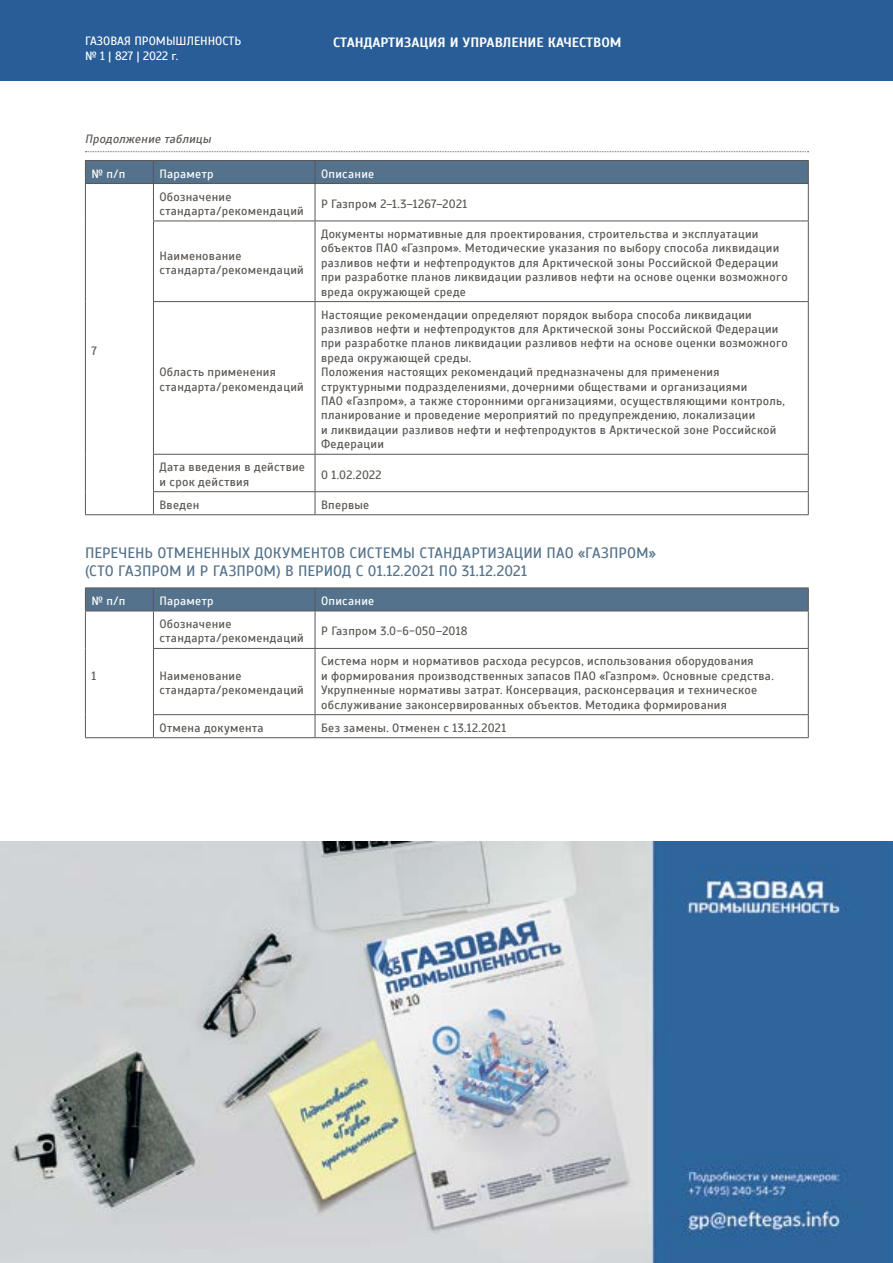
<style>
.page{position:relative;width:893px;height:1263px;background:#fff}
.page>*{position:absolute;margin:0;border:0;box-sizing:border-box;transform-origin:0 0}
.t1{font:15px/18px "Scada";letter-spacing:.005em;color:#54728b}
.t2{font:700 13.5px "Scada";color:#fff}
.t3{font:12px/14.4px "Scada";letter-spacing:.025em;color:#5b5753}
.t4{font:12px/14.4px "Scada";letter-spacing:.015em;color:#fff}
.t5{font:italic 12px "Scada";letter-spacing:.015em;color:#5b5753}
</style>
<div class="page">
<div style="left:0;top:0;width:893px;height:81px;background:#295d97"></div>
<hr style="left:85px;top:184px;width:1px;height:37px;background:#5b5753">
<hr style="left:85px;top:221px;width:1px;height:81px;background:#5b5753">
<hr style="left:85px;top:302px;width:1px;height:152px;background:#5b5753">
<hr style="left:85px;top:454px;width:1px;height:38px;background:#5b5753">
<svg style="left:85px;top:492px;width:1px;height:22px"></svg>
<hr style="left:153px;top:184px;width:1px;height:37px;background:#5b5753">
<hr style="left:315px;top:184px;width:1px;height:37px;background:#5b5753">
<hr style="left:808px;top:184px;width:1px;height:37px;background:#5b5753">
<hr style="left:153px;top:221px;width:162px;height:1px;background:#5b5753">
<hr style="left:153px;top:221px;width:1px;height:80px;background:#5b5753">
<hr style="left:315px;top:221px;width:494px;height:1px;background:#5b5753">
<hr style="left:315px;top:221px;width:1px;height:80px;background:#5b5753">
<hr style="left:808px;top:221px;width:1px;height:80px;background:#5b5753">
<hr style="left:153px;top:301px;width:162px;height:1px;background:#5b5753">
<hr style="left:153px;top:302px;width:1px;height:152px;background:#5b5753">
<hr style="left:315px;top:301px;width:494px;height:1px;background:#5b5753">
<hr style="left:315px;top:302px;width:1px;height:152px;background:#5b5753">
<hr style="left:808px;top:302px;width:1px;height:152px;background:#5b5753">
<hr style="left:85px;top:514px;width:68px;height:1px;background:#5b5753">
<hr style="left:153px;top:454px;width:162px;height:1px;background:#5b5753">
<hr style="left:153px;top:455px;width:1px;height:36px;background:#5b5753">
<hr style="left:153px;top:491px;width:162px;height:1px;background:#5b5753">
<svg style="left:153px;top:492px;width:1px;height:22px"></svg>
<hr style="left:153px;top:514px;width:162px;height:1px;background:#5b5753">
<hr style="left:315px;top:454px;width:494px;height:1px;background:#5b5753">
<hr style="left:315px;top:455px;width:1px;height:36px;background:#5b5753">
<hr style="left:808px;top:455px;width:1px;height:36px;background:#5b5753">
<hr style="left:315px;top:491px;width:494px;height:1px;background:#5b5753">
<svg style="left:315px;top:492px;width:1px;height:22px"></svg>
<svg style="left:808px;top:492px;width:1px;height:22px"></svg>
<hr style="left:315px;top:514px;width:494px;height:1px;background:#5b5753">
<hr style="left:85px;top:611px;width:1px;height:37px;background:#5b5753">
<hr style="left:85px;top:648px;width:1px;height:67px;background:#5b5753">
<svg style="left:85px;top:715px;width:1px;height:22px"></svg>
<hr style="left:153px;top:611px;width:1px;height:37px;background:#5b5753">
<hr style="left:315px;top:611px;width:1px;height:37px;background:#5b5753">
<hr style="left:808px;top:611px;width:1px;height:37px;background:#5b5753">
<hr style="left:153px;top:648px;width:162px;height:1px;background:#5b5753">
<hr style="left:153px;top:649px;width:1px;height:65px;background:#5b5753">
<hr style="left:315px;top:648px;width:494px;height:1px;background:#5b5753">
<hr style="left:315px;top:649px;width:1px;height:65px;background:#5b5753">
<hr style="left:808px;top:649px;width:1px;height:65px;background:#5b5753">
<hr style="left:85px;top:737px;width:68px;height:1px;background:#5b5753">
<hr style="left:153px;top:714px;width:162px;height:1px;background:#5b5753">
<svg style="left:153px;top:715px;width:1px;height:22px"></svg>
<hr style="left:153px;top:737px;width:162px;height:1px;background:#5b5753">
<hr style="left:315px;top:714px;width:494px;height:1px;background:#5b5753">
<svg style="left:315px;top:715px;width:1px;height:22px"></svg>
<svg style="left:808px;top:715px;width:1px;height:22px"></svg>
<hr style="left:315px;top:737px;width:494px;height:1px;background:#5b5753">
<hr style="left:85px;top:587px;width:68px;height:1px;background:#5b5753">
<hr style="left:85px;top:611px;width:68px;height:1px;background:#5b5753">
<hr style="left:153px;top:587px;width:162px;height:1px;background:#5b5753">
<hr style="left:153px;top:611px;width:162px;height:1px;background:#5b5753">
<hr style="left:315px;top:587px;width:494px;height:1px;background:#5b5753">
<svg style="left:85px;top:588px;width:724px;height:23px;background:#547088"></svg>
<hr style="left:315px;top:611px;width:494px;height:1px;background:#5b5753">
<svg style="left:85px;top:151px;width:723px;height:1px"></svg>
<svg style="left:85px;top:160px;width:724px;height:24px;background:#546f85"></svg>
<img style="left:0;top:841px;width:893px;height:422px">
<p class="t4" style="left:85px;top:34px;width:158px">ГАЗОВАЯ ПРОМЫШЛЕННОСТЬ № 1 | 827 | 2022 г.</p>
<p class="t2" style="left:333px;top:34px;width:290px">СТАНДАРТИЗАЦИЯ И УПРАВЛЕНИЕ КАЧЕСТВОМ</p>
<p class="t5" style="left:85px;top:132px;width:128px">Продолжение таблицы</p>
<p class="t4" style="left:91px;top:166px;width:36px">№ п/п</p>
<p class="t4" style="left:159px;top:166px;width:56px">Параметр</p>
<p class="t4" style="left:321px;top:166px;width:55px">Описание</p>
<p class="t3" style="left:91px;top:343px;width:7px">7</p>
<p class="t3" style="left:159px;top:189px;width:146px">Обозначение стандарта/рекомендаций</p>
<p class="t3" style="left:321px;top:197px;width:148px">Р Газпром 2–1.3–1267–2021</p>
<p class="t3" style="left:159px;top:248px;width:146px">Наименование стандарта/рекомендаций</p>
<p class="t3" style="left:321px;top:227px;width:468px">Документы нормативные для проектирования, строительства и эксплуатации объектов ПАО «Газпром». Методические указания по выбору способа ликвидации разливов нефти и нефтепродуктов для Арктической зоны Российской Федерации при разработке планов ликвидации разливов нефти на основе оценки возможного вреда окружающей среде</p>
<p class="t3" style="left:159px;top:365px;width:146px">Область применения стандарта/рекомендаций</p>
<p class="t3" style="left:321px;top:307px;width:468px">Настоящие рекомендации определяют порядок выбора способа ликвидации разливов нефти и нефтепродуктов для Арктической зоны Российской Федерации при разработке планов ликвидации разливов нефти на основе оценки возможного вреда окружающей среды.<br>Положения настоящих рекомендаций предназначены для применения структурными подразделениями, дочерними обществами и организациями<br>ПАО «Газпром», а также сторонними организациями, осуществляющими контроль, планирование и проведение мероприятий по предупреждению, локализации<br>и ликвидации разливов нефти и нефтепродуктов в Арктической зоне Российской Федерации</p>
<p class="t3" style="left:159px;top:460px;width:147px">Дата введения в действие и срок действия</p>
<p class="t3" style="left:321px;top:467px;width:62px">0 1.02.2022</p>
<p class="t3" style="left:159px;top:498px;width:41px">Введен</p>
<p class="t3" style="left:321px;top:498px;width:50px">Впервые</p>
<p class="t1" style="left:85px;top:544px;width:573px">ПЕРЕЧЕНЬ ОТМЕНЕННЫХ ДОКУМЕНТОВ СИСТЕМЫ СТАНДАРТИЗАЦИИ ПАО «ГАЗПРОМ» (СТО ГАЗПРОМ И Р ГАЗПРОМ) В ПЕРИОД С 01.12.2021 ПО 31.12.2021</p>
<p class="t4" style="left:91px;top:594px;width:36px">№ п/п</p>
<p class="t4" style="left:159px;top:594px;width:56px">Параметр</p>
<p class="t4" style="left:321px;top:594px;width:55px">Описание</p>
<p class="t3" style="left:91px;top:669px;width:6px">1</p>
<p class="t3" style="left:159px;top:617px;width:146px">Обозначение стандарта/рекомендаций</p>
<p class="t3" style="left:321px;top:624px;width:148px">Р Газпром 3.0‑6‑050–2018</p>
<p class="t3" style="left:159px;top:669px;width:146px">Наименование стандарта/рекомендаций</p>
<p class="t3" style="left:321px;top:654px;width:454px">Система норм и нормативов расхода ресурсов, использования оборудования<br>и формирования производственных запасов ПАО «Газпром». Основные средства.<br>Укрупненные нормативы затрат. Консервация, расконсервация и техническое обслуживание законсервированных объектов. Методика формирования</p>
<p class="t3" style="left:159px;top:720px;width:106px">Отмена документа</p>
<p class="t3" style="left:321px;top:720px;width:187px">Без замены. Отменен с 13.12.2021</p>
</div>
